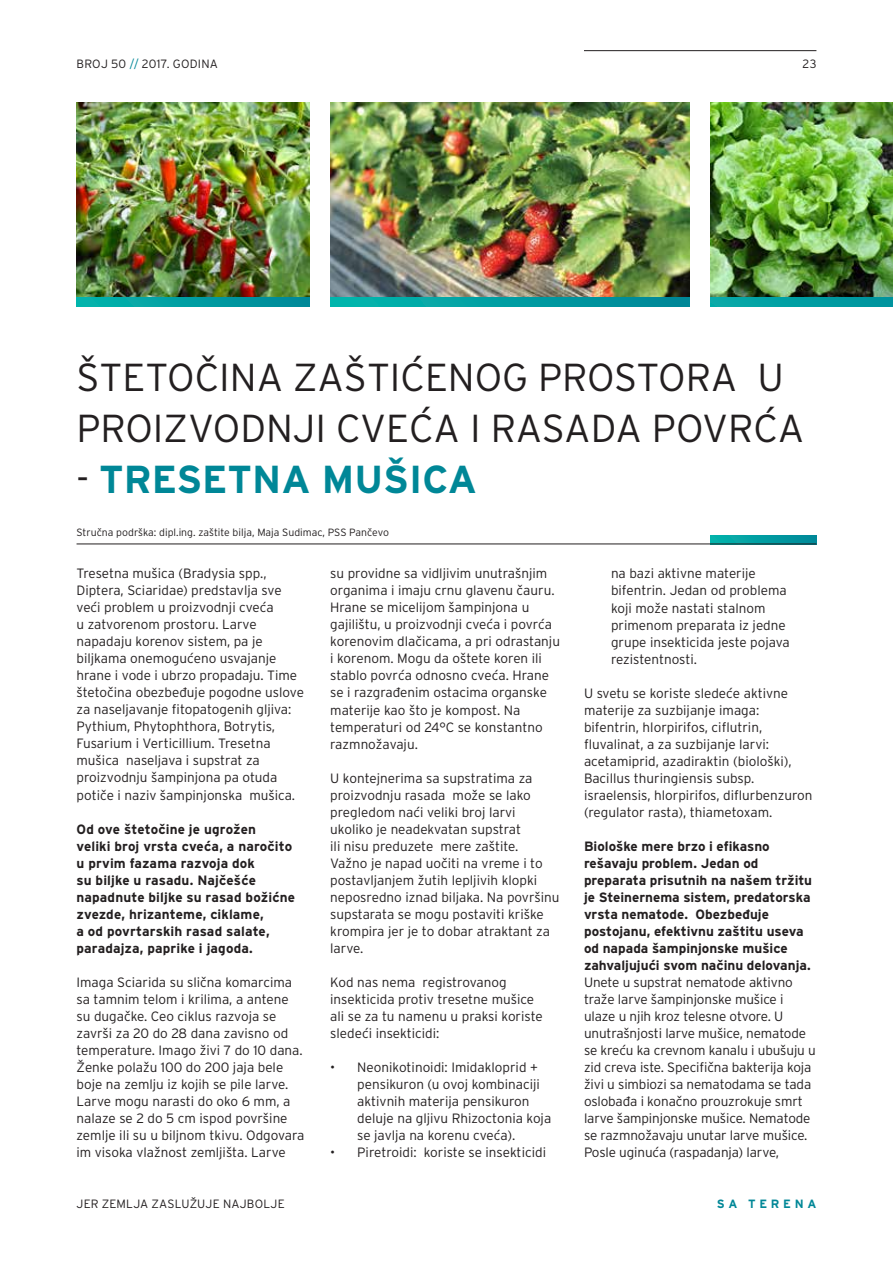
<style>
.page{position:relative;width:893px;height:1263px;background:#fff}
.page>*{position:absolute;margin:0;border:0;box-sizing:border-box;transform-origin:0 0}
.t1{font:300 39px/51px "Interstate Yu";color:#231f20}
.t2{font:700 39px "Interstate Yu";color:#008797}
.t3{font:300 13.5px/17px "Interstate Yu";color:#231f20}
.t4{font:700 13.5px/17px "Interstate Yu";color:#231f20}
.t5{font:300 12px "Interstate Yu";letter-spacing:.02em;color:#231f20}
.t6{font:700 12px "Interstate Yu";letter-spacing:.31em;color:#008797}
.t7{font:300 10.5px "Interstate Yu";color:#231f20}
.s1{color:#008797}
.s2{font-weight:300;color:#231f20}
</style>
<div class="page">
<hr style="left:584px;top:50px;width:232px;height:1px;background:#231f20">
<svg style="left:711px;top:536px;width:105px;height:8px"></svg>
<hr style="left:77px;top:544px;width:739px;height:1px;background:#231f20">
<img style="left:330px;top:102px;width:360px;height:196px">
<img style="left:711px;top:102px;width:182px;height:196px">
<img style="left:77px;top:102px;width:232px;height:196px">
<svg style="left:77px;top:298px;width:232px;height:8px;background:#019da2"></svg>
<svg style="left:330px;top:298px;width:360px;height:8px;background:#019da2"></svg>
<div style="left:711px;top:298px;width:182px;height:8px;background:#009ea2"></div>
<p class="t5" style="left:77px;top:57px;width:143px">BROJ 50 <span class="s1">//</span> 2017. GODINA</p>
<p class="t5" style="left:802px;top:57px;width:15px">23</p>
<h1 class="t1" style="left:77px;top:352px;width:729px">ŠTETOČINA ZAŠTIĆENOG PROSTORA U<br>PROIZVODNJI CVEĆA I RASADA POVRĆA</h1>
<h1 class="t2" style="left:77px;top:458px;width:402px"><span class="s2">-</span> TRESETNA MUŠICA</h1>
<p class="t7" style="left:77px;top:526px;width:314px">Stručna podrška: dipl.ing. zaštite bilja, Maja Sudimac, PSS Pančevo</p>
<p class="t3" style="left:77px;top:565px;width:229px">Tresetna mušica (Bradysia spp., Diptera, Sciaridae) predstavlja sve veći problem u proizvodnji cveća<br>u zatvorenom prostoru. Larve napadaju korenov sistem, pa je biljkama onemogućeno usvajanje hrane i vode i ubrzo propadaju. Time štetočina obezbeđuje pogodne uslove za naseljavanje fitopatogenih gljiva:<br>Pythium, Phytophthora, Botrytis, Fusarium i Verticillium. Tresetna mušica naseljava i supstrat za proizvodnju šampinjona pa otuda potiče i naziv šampinjonska mušica.</p>
<p class="t4" style="left:77px;top:820px;width:220px">Od ove štetočine je ugrožen<br>veliki broj vrsta cveća, a naročito u prvim fazama razvoja dok<br>su biljke u rasadu. Najčešće napadnute biljke su rasad božićne zvezde, hrizanteme, ciklame,<br>a od povrtarskih rasad salate, paradajza, paprike i jagoda.</p>
<p class="t3" style="left:77px;top:973px;width:229px">Imaga Sciarida su slična komarcima sa tamnim telom i krilima, a antene su dugačke. Ceo ciklus razvoja se završi za 20 do 28 dana zavisno od temperature. Imago živi 7 do 10 dana.<br>Ženke polažu 100 do 200 jaja bele boje na zemlju iz kojih se pile larve.<br>Larve mogu narasti do oko 6 mm, a nalaze se 2 do 5 cm ispod površine zemlje ili su u biljnom tkivu. Odgovara im visoka vlažnost zemljišta. Larve</p>
<p class="t3" style="left:330px;top:565px;width:231px">su providne sa vidljivim unutrašnjim organima i imaju crnu glavenu čauru.<br>Hrane se micelijom šampinjona u gajilištu, u proizvodnji cveća i povrća korenovim dlačicama, a pri odrastanju i korenom. Mogu da oštete koren ili stablo povrća odnosno cveća. Hrane se i razgrađenim ostacima organske materije kao što je kompost. Na temperaturi od 24°C se konstantno razmnožavaju.</p>
<p class="t3" style="left:330px;top:769px;width:231px">U kontejnerima sa supstratima za proizvodnju rasada može se lako pregledom naći veliki broj larvi ukoliko je neadekvatan supstrat<br>ili nisu preduzete mere zaštite.<br>Važno je napad uočiti na vreme i to postavljanjem žutih lepljivih klopki neposredno iznad biljaka. Na površinu supstarata se mogu postaviti kriške krompira jer je to dobar atraktant za larve.</p>
<p class="t3" style="left:330px;top:973px;width:214px">Kod nas nema registrovanog insekticida protiv tresetne mušice ali se za tu namenu u praksi koriste sledeći insekticidi:</p>
<p class="t3" style="left:357px;top:1058px;width:196px;text-indent:-27px">• Neonikotinoidi: Imidakloprid + pensikuron (u ovoj kombinaciji aktivnih materija pensikuron deluje na gljivu Rhizoctonia koja se javlja na korenu cveća).</p>
<p class="t3" style="left:330px;top:1143px;width:217px">• Piretroidi: koriste se insekticidi</p>
<p class="t3" style="left:611px;top:565px;width:180px">na bazi aktivne materije bifentrin. Jedan od problema koji može nastati stalnom primenom preparata iz jedne grupe insekticida jeste pojava rezistentnosti.</p>
<p class="t3" style="left:584px;top:684px;width:230px">U svetu se koriste sledeće aktivne materije za suzbijanje imaga: bifentrin, hlorpirifos, ciflutrin, fluvalinat, a za suzbijanje larvi: acetamiprid, azadiraktin (biološki), Bacillus thuringiensis subsp. israelensis, hlorpirifos, diflurbenzuron (regulator rasta), thiametoxam.</p>
<p class="t4" style="left:584px;top:837px;width:230px">Biološke mere brzo i efikasno rešavaju problem. Jedan od preparata prisutnih na našem tržitu je Steinernema sistem, predatorska vrsta nematode. Obezbeđuje postojanu, efektivnu zaštitu useva od napada šampinjonske mušice zahvaljujući svom načinu delovanja.</p>
<p class="t3" style="left:584px;top:973px;width:233px">Unete u supstrat nematode aktivno traže larve šampinjonske mušice i ulaze u njih kroz telesne otvore. U unutrašnjosti larve mušice, nematode se kreću ka crevnom kanalu i ubušuju u zid creva iste. Specifična bakterija koja živi u simbiozi sa nematodama se tada oslobađa i konačno prouzrokuje smrt larve šampinjonske mušice. Nematode se razmnožavaju unutar larve mušice.<br>Posle uginuća (raspadanja) larve,</p>
<p class="t5" style="left:77px;top:1197px;width:210px">JER ZEMLJA ZASLUŽUJE NAJBOLJE</p>
<p class="t6" style="left:717px;top:1197px;width:101px">SA TERENA</p>
</div>
